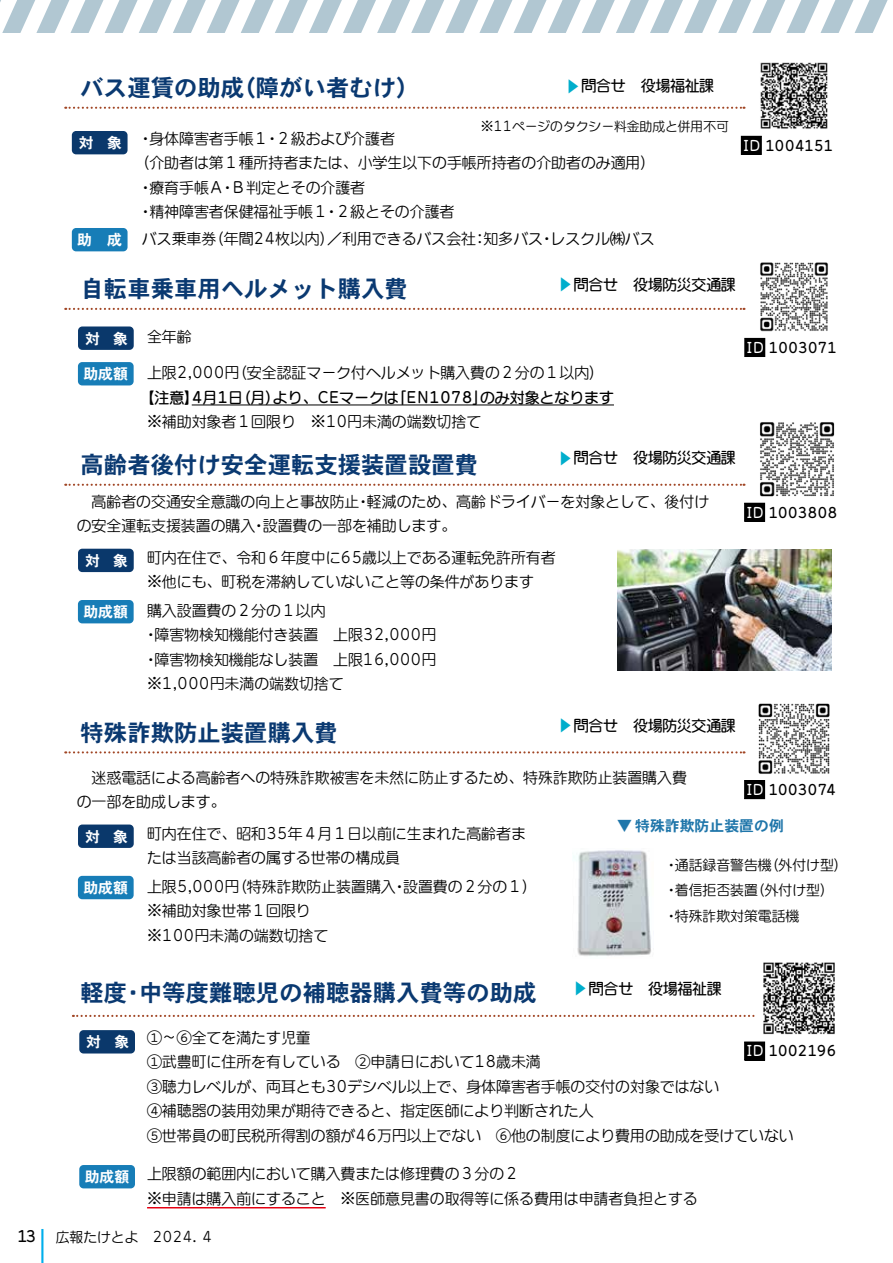
<style>
.page{position:relative;width:893px;height:1263px;background:#fff}
.page>*{position:absolute;margin:0;border:0;box-sizing:border-box;transform-origin:0 0}
.t1{font:23.4px "DFHS Gothic W7 WINP RKSJ H";color:#0a3971}
.t2{font:14.85px/24.5px "DFUD Maru Gothic W4 WINP RKSJ H";color:#000}
.t3{font:14.85px "DFUD Maru Gothic W6 WIN RKSJ H";letter-spacing:-.01em;color:#000}
.t4{font:14.85px "DFUD Maru Gothic W6 WINP RKSJ H";color:#000}
.t5{font:14.85px "DFHS Gothic W7 WINP RKSJ H";color:#fff}
.t6{font:14.85px "DFHS Gothic W7 WINP RKSJ H";color:#1f76aa}
.t7{font:13.8px/25.5px "DFUD Maru Gothic W4 WINP RKSJ H";color:#000}
.t8{font:13.8px "DFUD Maru Gothic W6 WINP RKSJ H";letter-spacing:-.02em;color:#000}
.t9{font:12.75px "DFUD Maru Gothic W4 WINP RKSJ H";color:#000}
.s1{font-family:"Koz Min Pr 6 N";color:#00aecc}
.s2{color:#fff}
.s3{font-family:"Koz Min Pr 6 N"}
</style>
<div class="page">
<hr style="left:41px;top:1229px;width:2px;height:34px;background:#00afec">
<svg style="left:65px;top:308px;width:679px;height:2px"></svg>
<hr style="left:192px;top:405px;width:422px;height:1px;background:#000">
<div style="left:78px;top:326px;width:56px;height:24px;background:#0a386b;border-radius:4px"></div>
<div style="left:78px;top:362px;width:56px;height:23px;background:#177db7;border-radius:4px"></div>
<svg style="left:65px;top:484px;width:679px;height:2px"></svg>
<svg style="left:65px;top:751px;width:679px;height:2px"></svg>
<div style="left:78px;top:549px;width:56px;height:23px;background:#0a386b;border-radius:4px"></div>
<div style="left:78px;top:824px;width:56px;height:24px;background:#0a386b;border-radius:4px"></div>
<div style="left:78px;top:600px;width:56px;height:23px;background:#177db7;border-radius:4px"></div>
<div style="left:78px;top:876px;width:56px;height:23px;background:#177db7;border-radius:4px"></div>
<img style="left:617px;top:550px;width:214px;height:121px">
<img style="left:573px;top:850px;width:78px;height:106px">
<img style="left:760px;top:262px;width:68px;height:70px">
<img style="left:752px;top:422px;width:83px;height:81px">
<img style="left:758px;top:703px;width:72px;height:71px">
<hr style="left:147px;top:1207px;width:179px;height:1px;background:#e60012">
<svg style="left:73px;top:1015px;width:682px;height:2px"></svg>
<div style="left:79px;top:1030px;width:56px;height:23px;background:#0a386b;border-radius:4px"></div>
<div style="left:79px;top:1165px;width:56px;height:23px;background:#177db7;border-radius:4px"></div>
<img style="left:763px;top:962px;width:72px;height:73px">
<div style="left:72px;top:131px;width:56px;height:23px;background:#0a386b;border-radius:4px"></div>
<svg style="left:65px;top:107px;width:679px;height:2px"></svg>
<img style="left:760px;top:62px;width:68px;height:67px">
<div style="left:72px;top:228px;width:56px;height:23px;background:#177db7;border-radius:4px"></div>
<svg style="left:0;top:0;width:888px;height:33px"></svg>
<div style="left:741px;top:136px;width:20px;height:18px;background:#000"></div>
<div style="left:741px;top:136px;width:20px;height:19px;border:1px solid #000"></div>
<div style="left:745px;top:338px;width:20px;height:18px;background:#000"></div>
<div style="left:745px;top:338px;width:20px;height:19px;border:1px solid #000"></div>
<div style="left:745px;top:503px;width:20px;height:18px;background:#000"></div>
<div style="left:744px;top:503px;width:21px;height:18px;border:1px solid #000"></div>
<div style="left:745px;top:780px;width:20px;height:19px;background:#000"></div>
<div style="left:744px;top:780px;width:21px;height:19px;border:1px solid #000"></div>
<div style="left:745px;top:1042px;width:20px;height:18px;background:#000"></div>
<div style="left:744px;top:1042px;width:21px;height:18px;border:1px solid #000"></div>
<p class="t4" style="left:17px;top:1226px;width:21px">13</p>
<h1 class="t1" style="left:81px;top:76px;width:165px">バス運賃の助成</h1>
<h1 class="t1" style="left:233px;top:76px;width:189px">（障がい者むけ）</h1>
<p class="t3" style="left:565px;top:76px;width:151px"><span class="s1">▶</span>問合せ　役場福祉課</p>
<p class="t5" style="left:79px;top:135px;width:45px">対 象</p>
<p class="t5" style="left:77px;top:232px;width:46px">助　成</p>
<p class="t9" style="left:481px;top:118px;width:250px">※11ページのタクシー料金助成と併用不可</p>
<p class="t2" style="left:276px;top:126px;width:121px">２級および介護者</p>
<p class="t2" style="left:149px;top:126px;width:121px">身体障害者手帳１</p>
<p class="t2" style="left:138px;top:126px;width:16px">・</p>
<p class="t2" style="left:134px;top:150px;width:522px">（介助者は第１種所持者または、小学生以下の手帳所持者の介助者のみ適用(</p>
<p class="t2" style="left:231px;top:175px;width:135px">Ｂ判定とその介護者</p>
<p class="t2" style="left:265px;top:126px;width:16px">・</p>
<p class="t2" style="left:149px;top:175px;width:76px">療育手帳Ａ</p>
<p class="t2" style="left:138px;top:175px;width:16px">・</p>
<p class="t2" style="left:220px;top:175px;width:16px">・</p>
<p class="t2" style="left:149px;top:199px;width:180px">精神障害者保健福祉手帳１</p>
<p class="t2" style="left:335px;top:199px;width:121px">２級とその介護者</p>
<p class="t2" style="left:138px;top:199px;width:16px">・</p>
<p class="t2" style="left:324px;top:199px;width:16px">・</p>
<p class="t2" style="left:551px;top:226px;width:106px">レスクル㈱バス</p>
<p class="t2" style="left:209px;top:226px;width:269px">（年間24枚以内／）利用できるバス会社</p>
<p class="t2" style="left:484px;top:226px;width:61px">知多バス</p>
<p class="t2" style="left:142px;top:226px;width:76px">バス乗車券</p>
<p class="t2" style="left:472px;top:226px;width:16px">：</p>
<p class="t2" style="left:539px;top:226px;width:16px">・</p>
<p class="t8" style="left:743px;top:136px;width:92px"><span class="s2">ID</span> 1004151</p>
<h1 class="t1" style="left:81px;top:277px;width:329px">自転車乗車用ヘルメット購入費</h1>
<p class="t3" style="left:557px;top:274px;width:180px"><span class="s1">▶</span>問合せ　役場防災交通課</p>
<p class="t5" style="left:85px;top:331px;width:45px">対 象</p>
<p class="t5" style="left:83px;top:366px;width:46px">助成額</p>
<p class="t2" style="left:147px;top:324px;width:46px">全年齢</p>
<p class="t2" style="left:147px;top:360px;width:459px">上限2,000 （円安全認証マーク付ヘルメット購入費の２分の１以内(</p>
<p class="t4" style="left:480px;top:387px;width:135px">のみ対象となります</p>
<p class="t4" style="left:391px;top:387px;width:98px">「EN1078」</p>
<p class="t4" style="left:140px;top:387px;width:142px">【注意 4】月1 （日月）</p>
<p class="t2" style="left:147px;top:409px;width:336px">※補助対象者１回限り　※10円未満の端数切捨て</p>
<p class="t4" style="left:273px;top:387px;width:127px">より、CEマークは</p>
<h1 class="t1" style="left:81px;top:453px;width:399px">高齢者後付け安全運転支援装置設置費</h1>
<p class="t3" style="left:557px;top:448px;width:180px"><span class="s1">▶</span>問合せ　役場防災交通課</p>
<p class="t2" style="left:367px;top:489px;width:344px">軽減のため、高齢ドライバーを対象として、後付け</p>
<p class="t2" style="left:263px;top:489px;width:195px;text-indent:-186px">　高齢者の交通安全意識の向上と事故防止<br>設置費の一部を補助します。</p>
<p class="t2" style="left:356px;top:489px;width:16px">・</p>
<p class="t2" style="left:77px;top:514px;width:180px">の安全運転支援装置の購入</p>
<p class="t2" style="left:252px;top:514px;width:16px">・</p>
<p class="t5" style="left:85px;top:553px;width:45px">対 象</p>
<p class="t5" style="left:83px;top:604px;width:46px">助成額</p>
<p class="t2" style="left:147px;top:545px;width:410px">町内在住で、令和６年度中に65歳以上である運転免許所有者※他にも、町税を滞納していないこと等の条件があります</p>
<p class="t2" style="left:155px;top:598px;width:283px;text-indent:-7px">購入設置費の２分の１以内<br>障害物検知機能付き装置　上限32,000円</p>
<p class="t2" style="left:155px;top:623px;width:283px;text-indent:-11px">・<br>障害物検知機能なし装置　上限16,000円</p>
<p class="t2" style="left:143px;top:647px;width:202px">・<br>※1,000円未満の端数切捨て</p>
<h1 class="t1" style="left:81px;top:720px;width:259px">特殊詐欺防止装置購入費</h1>
<p class="t3" style="left:557px;top:715px;width:180px"><span class="s1">▶</span>問合せ　役場防災交通課</p>
<p class="t2" style="left:77px;top:765px;width:612px">　迷惑電話による高齢者への特殊詐欺被害を未然に防止するため、特殊詐欺防止装置購入費の一部を助成します。</p>
<p class="t8" style="left:746px;top:338px;width:93px"><span class="s2">ID</span> 1003071</p>
<p class="t8" style="left:746px;top:503px;width:93px"><span class="s2">ID</span> 1003808</p>
<p class="t8" style="left:746px;top:780px;width:92px"><span class="s2">ID</span> 1003074</p>
<p class="t5" style="left:85px;top:829px;width:45px">対 象</p>
<p class="t5" style="left:83px;top:880px;width:46px">助成額</p>
<p class="t2" style="left:147px;top:821px;width:380px">町内在住で、昭和35年４月１日以前に生まれた高齢者または当該高齢者の属する世帯の構成員</p>
<p class="t2" style="left:147px;top:874px;width:250px">上限5,000 （円特殊詐欺防止装置購入※補助対象世帯１回限り<br>※100円未満の端数切捨て</p>
<p class="t2" style="left:403px;top:874px;width:135px">設置費の２分の１(</p>
<p class="t2" style="left:392px;top:874px;width:16px">・</p>
<h1 class="t1" style="left:81px;top:981px;width:48px">軽度</h1>
<h1 class="t1" style="left:139px;top:981px;width:399px">中等度難聴児の補聴器購入費等の助成</h1>
<h1 class="t1" style="left:122px;top:981px;width:25px">・</h1>
<p class="t6" style="left:617px;top:818px;width:168px"><span class="s3">▼</span> 特殊詐欺防止装置の例</p>
<p class="t7" style="left:765px;top:852px;width:84px">（外付け型(</p>
<p class="t7" style="left:675px;top:852px;width:98px">通話録音警告機</p>
<p class="t7" style="left:665px;top:852px;width:15px">・</p>
<p class="t7" style="left:751px;top:877px;width:84px">（外付け型(</p>
<p class="t7" style="left:675px;top:877px;width:84px">着信拒否装置</p>
<p class="t7" style="left:675px;top:877px;width:126px;text-indent:-10px">・<br>特殊詐欺対策電話機</p>
<p class="t7" style="left:665px;top:903px;width:15px">・</p>
<p class="t3" style="left:573px;top:978px;width:151px"><span class="s1">▶</span>問合せ　役場福祉課</p>
<p class="t5" style="left:86px;top:1034px;width:45px">対 象</p>
<p class="t5" style="left:85px;top:1169px;width:46px">助成額</p>
<p class="t2" style="left:147px;top:1025px;width:648px">①～⑥全てを満たす児童<br>①武豊町に住所を有している　②申請日において18歳未満<br>③聴力レベルが、両耳とも30デシベル以上で、身体障害者手帳の交付の対象ではない<br>④補聴器の装用効果が期待できると、指定医師により判断された人<br>⑤世帯員の町民税所得割の額が46万円以上でない　⑥他の制度により費用の助成を受けていない</p>
<p class="t2" style="left:147px;top:1161px;width:552px">上限額の範囲内において購入費または修理費の３分の２<br>※申請は購入前にすること　※医師意見書の取得等に係る費用は申請者負担とする</p>
<p class="t8" style="left:746px;top:1042px;width:92px"><span class="s2">ID</span> 1002196</p>
<p class="t7" style="left:56px;top:1224px;width:84px">広報たけとよ</p>
<p class="t7" style="left:152px;top:1224px;width:63px">2024. ４</p>
</div>
